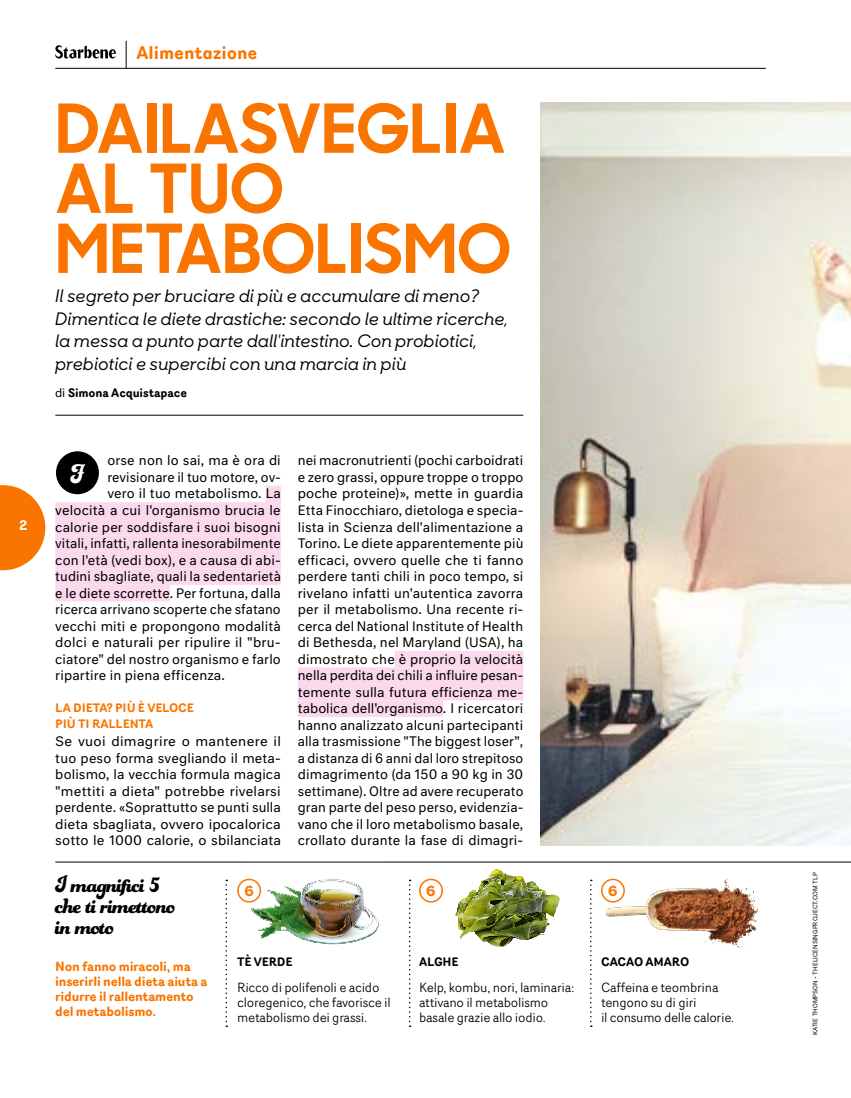
<style>
.page{position:relative;width:851px;height:1098px;background:#fff}
.page>*{position:absolute;margin:0;border:0;box-sizing:border-box;transform-origin:0 0}
.t1{font:700 67.5px/60px "Sharp Sans Display No 1";letter-spacing:.01em;color:#f97500}
.t2{font:28.5px "Funkydori";color:#fff}
.t3{font:25.5px/21px "Funkydori";letter-spacing:-.02em;color:#000}
.t4{font:700 17.7px "Router";color:#f97500}
.t5{font:italic 500 17.25px/22.5px "Sharp Sans Display No 1";color:#000}
.t6{font:700 14.7px "Router";color:#f97500}
.t7{font:700 13.5px "Router";color:#fff}
.t8{font:13.05px/15px "Router";letter-spacing:-.02em;color:#000}
.t9{font:700 13.05px/15px "Router";letter-spacing:-.02em;color:#f97500}
.t10{font:12.75px/16.5px "Neutral Std";letter-spacing:.01em;color:#000;text-align:justify}
.t11{font:700 12px "Router";letter-spacing:-.01em;color:#000}
.t12{font:700 12px/16.5px "Router";letter-spacing:-.01em;color:#f97500}
.t13{font:6px "Neutral Std";color:#000}
.s1{font-family:"Neutral Std";font-weight:400;font-size:11.25px}
</style>
<div class="page">
<hr style="left:55px;top:68px;width:710px;height:1px;background:#000">
<svg style="left:126px;top:41px;width:1px;height:27px"></svg>
<svg style="left:0;top:485px;width:45px;height:85px"></svg>
<svg style="left:55px;top:45px;width:61px;height:14px"></svg>
<hr style="left:55px;top:415px;width:468px;height:1px;background:#000">
<hr style="left:55px;top:861px;width:795px;height:1px;background:#000">
<img style="left:540px;top:102px;width:310px;height:743px">
<div style="left:266px;top:485px;width:15px;height:17px;background:#fcd8ed"></div>
<div style="left:55px;top:502px;width:226px;height:16px;background:#fcd8ed"></div>
<div style="left:55px;top:518px;width:226px;height:17px;background:#fcd8ed"></div>
<div style="left:55px;top:535px;width:226px;height:16px;background:#fcd8ed"></div>
<div style="left:55px;top:551px;width:226px;height:17px;background:#fcd8ed"></div>
<div style="left:55px;top:568px;width:226px;height:16px;background:#fcd8ed"></div>
<div style="left:55px;top:584px;width:115px;height:17px;background:#fcd8ed"></div>
<div style="left:395px;top:650px;width:128px;height:17px;background:#fcd8ed"></div>
<div style="left:298px;top:667px;width:225px;height:16px;background:#fcd8ed"></div>
<div style="left:298px;top:683px;width:225px;height:17px;background:#fcd8ed"></div>
<div style="left:298px;top:700px;width:145px;height:16px;background:#fcd8ed"></div>
<div style="left:56px;top:451px;width:43px;height:43px;background:#000;border-radius:50%"></div>
<svg style="left:225px;top:879px;width:2px;height:147px"></svg>
<svg style="left:409px;top:879px;width:1px;height:147px"></svg>
<svg style="left:590px;top:879px;width:1px;height:147px"></svg>
<div style="left:237px;top:878px;width:24px;height:24px;border:2px solid #f97500;border-radius:50%"></div>
<div style="left:419px;top:878px;width:24px;height:24px;border:2px solid #f97500;border-radius:50%"></div>
<img style="left:592px;top:861px;width:178px;height:88px">
<img style="left:443px;top:861px;width:127px;height:86px">
<img style="left:245px;top:861px;width:139px;height:84px">
<p class="t7" style="left:19px;top:515px;width:10px">2</p>
<h3 class="t4" style="left:136px;top:39px;width:122px">Alimentazione</h3>
<h1 class="t1" style="left:56px;top:92px;width:456px">DAILASVEGLIA<br>AL TUO<br>METABOLISMO</h1>
<h3 class="t5" style="left:55px;top:285px;width:454px">Il segreto per bruciare di più e accumulare di meno?<br>Dimentica le diete drastiche: secondo le ultime ricerche, la messa a punto parte dall'intestino. Con probiotici, prebiotici e supercibi con una marcia in più</h3>
<p class="t11" style="left:55px;top:383px;width:133px"><span class="s1">di</span> Simona Acquistapace</p>
<p class="t10" style="left:107px;top:452px;width:175px">orse non lo sai, ma è ora di</p>
<p class="t10" style="left:107px;top:468px;width:175px">revisionare il tuo motore, ov-</p>
<p class="t10" style="left:107px;top:485px;width:175px">vero il tuo metabolismo. La</p>
<p class="t10" style="left:55px;top:501px;width:227px">velocità a cui l'organismo brucia le</p>
<p class="t10" style="left:55px;top:518px;width:227px">calorie per soddisfare i suoi bisogni</p>
<p class="t10" style="left:55px;top:534px;width:227px">vitali, infatti, rallenta inesorabilmente</p>
<p class="t10" style="left:55px;top:551px;width:227px">con l'età (vedi box), e a causa di abi-</p>
<p class="t10" style="left:55px;top:567px;width:227px">tudini sbagliate, quali la sedentarietà</p>
<p class="t10" style="left:55px;top:584px;width:227px">e le diete scorrette. Per fortuna, dalla</p>
<p class="t10" style="left:55px;top:600px;width:227px">ricerca arrivano scoperte che sfatano</p>
<p class="t10" style="left:55px;top:617px;width:227px">vecchi miti e propongono modalità</p>
<p class="t10" style="left:55px;top:633px;width:227px">dolci e naturali per ripulire il "bru-</p>
<p class="t10" style="left:55px;top:650px;width:227px">ciatore" del nostro organismo e farlo</p>
<p class="t10" style="left:55px;top:666px;width:171px">ripartire in piena efficenza.</p>
<p class="t12" style="left:55px;top:698px;width:140px">LA DIETA? PIÙ È VELOCE<br>PIÙ TI RALLENTA</p>
<p class="t10" style="left:55px;top:732px;width:227px">Se vuoi dimagrire o mantenere il tuo peso forma svegliando il meta&shy;bolismo, la vecchia formula magica "mettiti a dieta" potrebbe rivelarsi perdente. «Soprattutto se punti sulla dieta sbagliata, ovvero ipocalorica sotto le 1000 calorie, o sbilanciata</p>
<h2 class="t2" style="left:70px;top:456px;width:15px">F</h2>
<p class="t10" style="left:298px;top:452px;width:227px">nei macronutrienti (pochi carboidrati e zero grassi, oppure troppe o troppo poche proteine)», mette in guardia Etta Finocchiaro, dietologa e specia&shy;lista in Scienza dell'alimentazione a Torino. Le diete apparentemente più efficaci, ovvero quelle che ti fanno perdere tanti chili in poco tempo, si rivelano infatti un'autentica zavorra per il metabolismo. Una recente ri&shy;cerca del National Institute of Health di Bethesda, nel Maryland (USA), ha dimostrato che è proprio la velocità nella perdita dei chili a influire pesan&shy;temente sulla futura efficienza me&shy;tabolica dell'organismo. I ricercatori hanno analizzato alcuni partecipanti alla trasmissione "The biggest loser", a distanza di 6 anni dal loro strepitoso dimagrimento (da 150 a 90 kg in 30 settimane). Oltre ad avere recuperato gran parte del peso perso, evidenzia&shy;vano che il loro metabolismo basale, crollato durante la fase di dimagri-</p>
<h3 class="t3" style="left:55px;top:872px;width:122px">I magnifici 5 che ti rimettono in moto</h3>
<p class="t9" style="left:55px;top:957px;width:137px">Non fanno miracoli, ma</p>
<p class="t9" style="left:55px;top:972px;width:154px">inserirli nella dieta aiuta a ridurre il rallentamento del metabolismo.</p>
<p class="t6" style="left:245px;top:879px;width:10px">6</p>
<p class="t6" style="left:426px;top:879px;width:10px">6</p>
<p class="t6" style="left:608px;top:879px;width:10px">6</p>
<p class="t11" style="left:237px;top:952px;width:57px">TÈ VERDE</p>
<p class="t11" style="left:419px;top:952px;width:41px">ALGHE</p>
<p class="t11" style="left:601px;top:952px;width:90px">CACAO AMARO</p>
<p class="t8" style="left:237px;top:979px;width:155px">Ricco di polifenoli e acido cloregenico, che favorisce il metabolismo dei grassi.</p>
<p class="t8" style="left:419px;top:979px;width:157px">Kelp, kombu, nori, laminaria: attivano il metabolismo basale grazie allo iodio.</p>
<p class="t8" style="left:601px;top:979px;width:135px">Caffeina e teombrina tengono su di giri<br>il consumo delle calorie.</p>
<p class="t13" style="left:811px;top:1035px;width:164px;rotate:-90deg">KATIE THOMPSON - THELICENSINGPROJECT.COM TLP</p>
</div>
